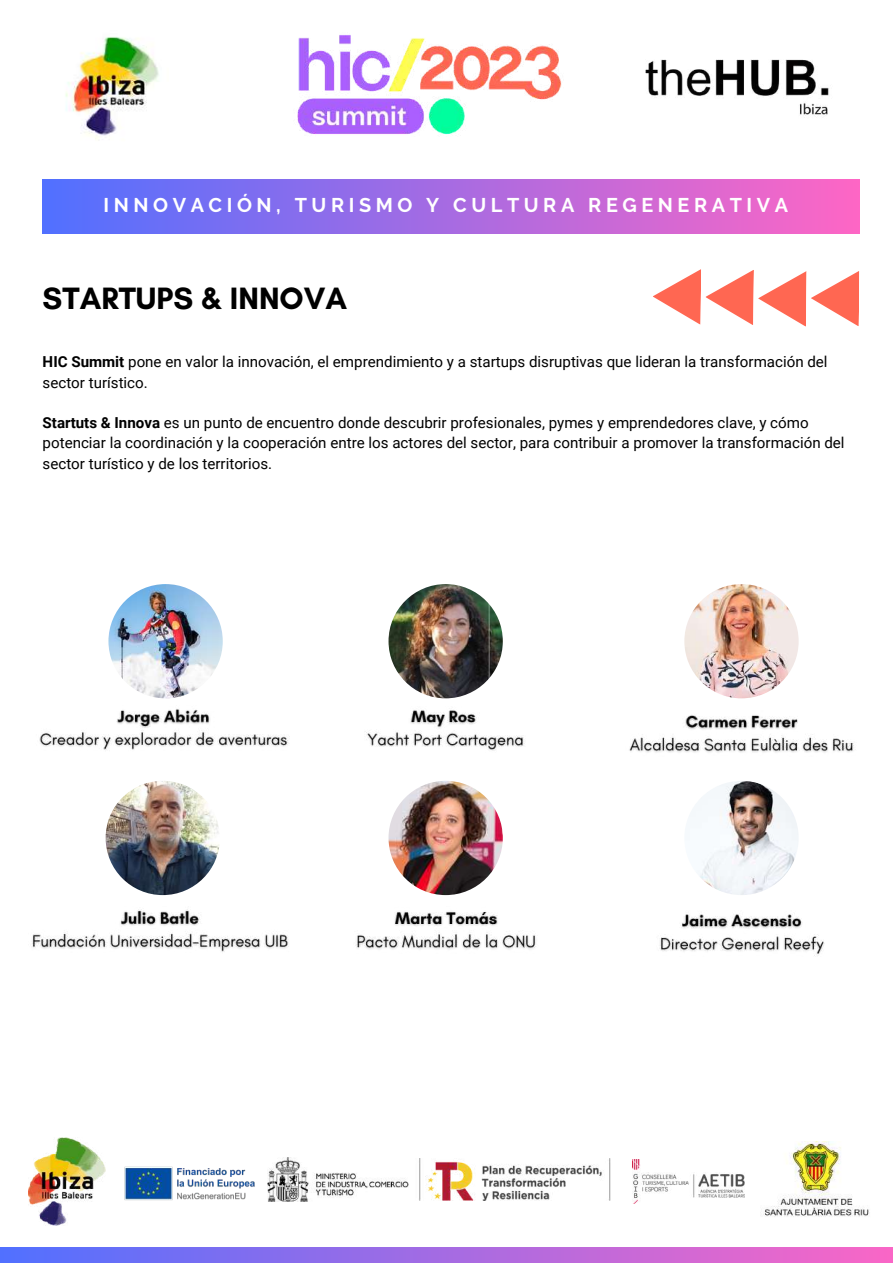
<style>
.page{position:relative;width:893px;height:1264px;background:#fff}
.page>*{position:absolute;margin:0;border:0;box-sizing:border-box;transform-origin:0 0}
.t1{font:700 31.5px "Glacial Indifference";color:#000}
.t2{font:700 19.8px "Raleway";letter-spacing:.23em;color:#fff}
.t3{font:15.15px/20.2px "Roboto";color:#000}
.s1{font-weight:700}
</style>
<div class="page">
<div style="left:43px;top:179px;width:816px;height:54px;background:linear-gradient(to right,#5170ff,#fe66c5)"></div>
<svg style="left:653px;top:269px;width:206px;height:58px"></svg>
<img style="left:29px;top:1137px;width:77px;height:88px">
<img style="left:268px;top:1157px;width:140px;height:44px">
<img style="left:124px;top:1166px;width:131px;height:35px">
<img style="left:419px;top:1158px;width:192px;height:42px">
<img style="left:632px;top:1159px;width:112px;height:44px">
<div style="left:0;top:1246px;width:892px;height:16px;background:linear-gradient(to right,#5170ff,#f966c6)"></div>
<img style="left:39px;top:709px;width:251px;height:41px">
<img style="left:108px;top:584px;width:115px;height:114px;border-radius:50%">
<img style="left:388px;top:584px;width:114px;height:114px;border-radius:50%">
<img style="left:106px;top:780px;width:114px;height:115px;border-radius:50%">
<img style="left:388px;top:780px;width:114px;height:115px;border-radius:50%">
<img style="left:684px;top:780px;width:114px;height:115px;border-radius:50%">
<img style="left:684px;top:584px;width:114px;height:114px;border-radius:50%">
<img style="left:763px;top:1141px;width:107px;height:76px">
<img style="left:297px;top:35px;width:265px;height:100px">
<img style="left:611px;top:59px;width:249px;height:154px">
<img style="left:52px;top:23px;width:128px;height:128px;border-radius:50%">
<img style="left:366px;top:710px;width:159px;height:41px">
<img style="left:32px;top:909px;width:257px;height:43px">
<img style="left:355px;top:911px;width:181px;height:39px">
<img style="left:659px;top:914px;width:166px;height:42px">
<img style="left:629px;top:715px;width:225px;height:38px">
<h2 class="t2" style="left:104px;top:193px;width:686px">INNOVACIÓN, TURISMO Y CULTURA REGENERATIVA</h2>
<h1 class="t1" style="left:43px;top:278px;width:306px">STARTUPS &amp; INNOVA</h1>
<p class="t3" style="left:43px;top:352px;width:786px"><span class="s1">HIC Summit</span> pone en valor la innovación, el emprendimiento y a startups disruptivas que lideran la transformación del sector turístico.</p>
<p class="t3" style="left:43px;top:413px;width:803px"><span class="s1">Startuts &amp; Innova</span> es un punto de encuentro donde descubrir profesionales, pymes y emprendedores clave, y cómo potenciar la coordinación y la cooperación entre los actores del sector, para contribuir a promover la transformación del sector turístico y de los territorios.</p>
</div>
